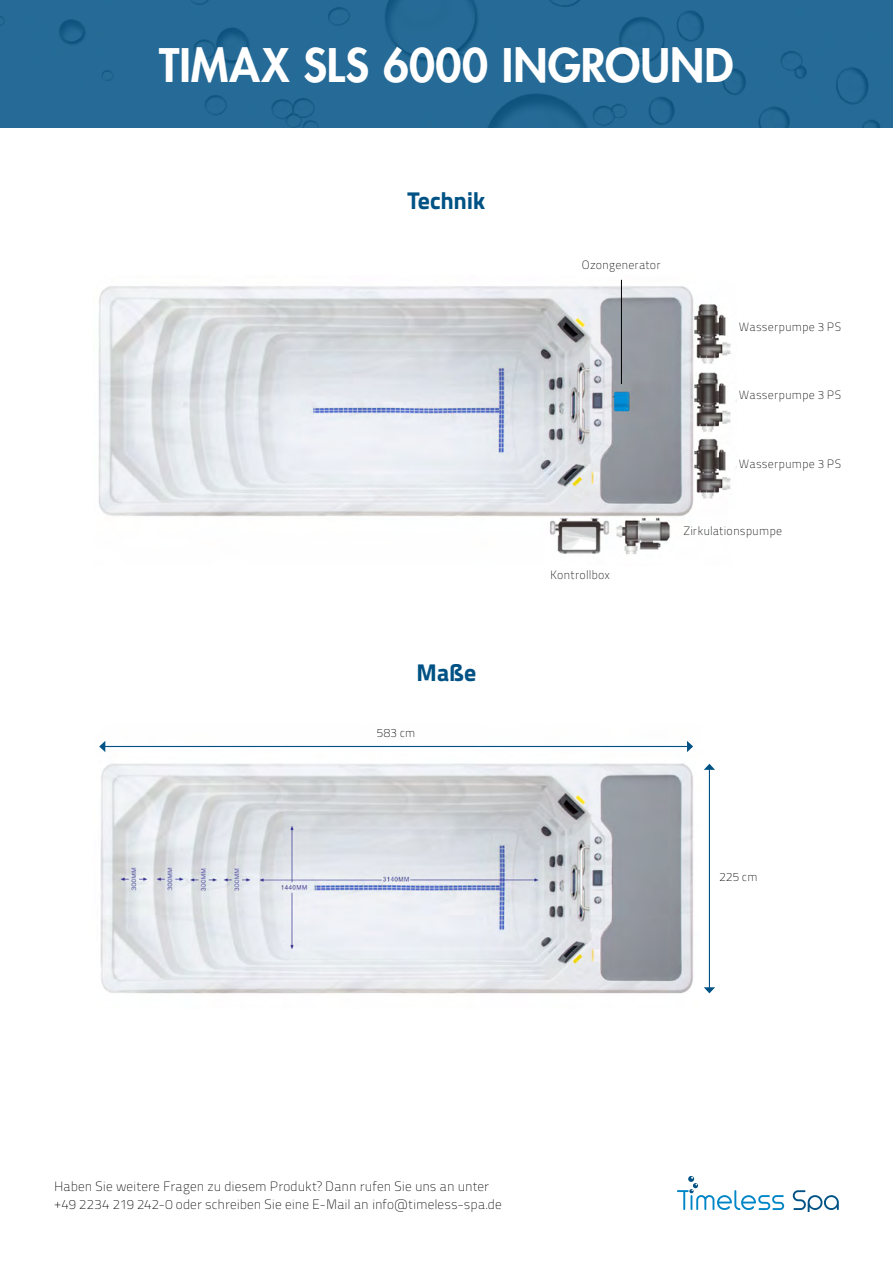
<style>
.page{position:relative;width:893px;height:1263px;background:#fff}
.page>*{position:absolute;margin:0;border:0;box-sizing:border-box;transform-origin:0 0}
.t1{font:800 45px "Futura Std";color:#fff}
.t2{font:24px "Titillium Text 25 L 999 wt";letter-spacing:-.015em;color:#005285}
.t3{font:13.5px/18px "Titillium Title 20";letter-spacing:.005em;color:#000}
.t4{font:12px "Titillium Maps 29 L 1 wt";letter-spacing:.005em;color:#000}
</style>
<div class="page">
<div style="left:0;top:0;width:893px;height:128px;background:#266b97"></div>
<img style="left:98px;top:279px;width:633px;height:276px">
<img style="left:100px;top:741px;width:594px;height:253px">
<hr style="left:621px;top:280px;width:1px;height:104px;background:#000">
<hr style="left:105px;top:746px;width:583px;height:1px;background:#005285">
<svg style="left:99px;top:741px;width:6px;height:11px"></svg>
<svg style="left:687px;top:741px;width:6px;height:11px"></svg>
<hr style="left:709px;top:769px;width:1px;height:219px;background:#005285">
<svg style="left:704px;top:987px;width:11px;height:6px"></svg>
<svg style="left:704px;top:764px;width:11px;height:6px"></svg>
<svg style="left:793px;top:1190px;width:46px;height:22px"></svg>
<svg style="left:677px;top:1176px;width:107px;height:34px"></svg>
<h1 class="t1" style="left:159px;top:37px;width:576px">TIMAX SLS 6000 INGROUND</h1>
<h2 class="t2" style="left:408px;top:182px;width:79px">Technik</h2>
<h2 class="t2" style="left:417px;top:654px;width:61px">Maße</h2>
<p class="t4" style="left:377px;top:724px;width:40px">583 cm</p>
<p class="t4" style="left:582px;top:256px;width:80px">Ozongenerator</p>
<p class="t4" style="left:550px;top:566px;width:61px">Kontrollbox</p>
<p class="t4" style="left:739px;top:318px;width:104px">Wasserpumpe 3 PS</p>
<p class="t4" style="left:739px;top:386px;width:104px">Wasserpumpe 3 PS</p>
<p class="t4" style="left:739px;top:455px;width:104px">Wasserpumpe 3 PS</p>
<p class="t4" style="left:683px;top:522px;width:100px">Zirkulationspumpe</p>
<p class="t4" style="left:719px;top:868px;width:40px">225 cm</p>
<p class="t3" style="left:54px;top:1177px;width:449px">Haben Sie weitere Fragen zu diesem Produkt? Dann rufen Sie uns an unter +49 2234 219 242-0 oder schreiben Sie eine E-Mail an info@timeless-spa.de</p>
</div>
